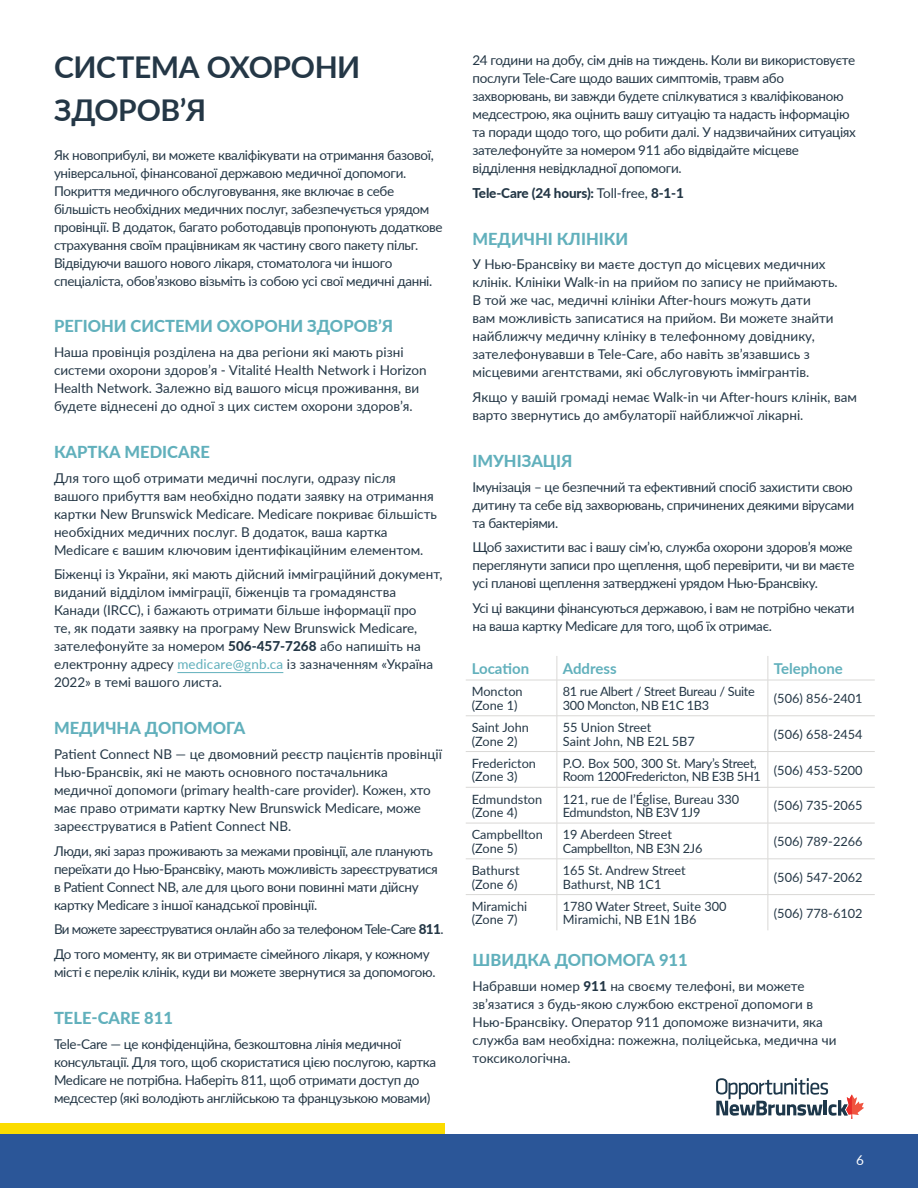
<style>
.page{position:relative;width:918px;height:1188px;background:#fff}
.page>*{position:absolute;margin:0;border:0;box-sizing:border-box;transform-origin:0 0}
.t1{font:700 30px/43.2px "Lato";letter-spacing:-.02em;color:#243746}
.t2{font:800 16.5px "Lato";color:#61b0bc}
.t3{font:700 15px "Lato";color:#61b0bc}
.Body_Copy{font:13.5px/18px "Lato";letter-spacing:-.025em;color:#243746}
.Body_Copy-2{font:13.5px/18px "Lato";color:#243746}
.Body_Copy-3{font:13.5px "Lato";letter-spacing:-.045em;color:#243746}
.Body_Copy-4{font:800 13.5px "Lato";letter-spacing:-.01em;color:#243746}
.t4{font:13.5px "Lato";color:#fff}
.Body_Copy-5{font:12.75px/13.5px "Lato";color:#243746}
.Body_Copy-6{font:12.75px/13.5px "Lato";letter-spacing:-.025em;color:#243746}
.s1{font-weight:800}
.s2{color:#61b0bc}
.s3{font-weight:400}
</style>
<div class="page">
<div style="left:0;top:1134px;width:918px;height:54px;background:#2b5698"></div>
<div style="left:0;top:1123px;width:446px;height:11px;background:#fbdc00"></div>
<hr style="left:177px;top:672px;width:106px;height:1px;background:#61b0bc">
<svg style="left:716px;top:1078px;width:148px;height:41px"></svg>
<svg style="left:557px;top:656px;width:1px;height:24px"></svg>
<svg style="left:768px;top:656px;width:1px;height:24px"></svg>
<hr style="left:466px;top:680px;width:91px;height:1px;background:#d9d8d6">
<hr style="left:557px;top:680px;width:211px;height:1px;background:#d9d8d6">
<hr style="left:557px;top:680px;width:1px;height:36px;background:#d9d8d6">
<hr style="left:768px;top:680px;width:107px;height:1px;background:#d9d8d6">
<hr style="left:768px;top:680px;width:1px;height:36px;background:#d9d8d6">
<hr style="left:466px;top:716px;width:91px;height:1px;background:#d9d8d6">
<hr style="left:557px;top:716px;width:211px;height:1px;background:#d9d8d6">
<hr style="left:557px;top:716px;width:1px;height:35px;background:#d9d8d6">
<hr style="left:768px;top:716px;width:107px;height:1px;background:#d9d8d6">
<hr style="left:768px;top:716px;width:1px;height:35px;background:#d9d8d6">
<hr style="left:466px;top:751px;width:91px;height:1px;background:#d9d8d6">
<hr style="left:557px;top:751px;width:211px;height:1px;background:#d9d8d6">
<hr style="left:557px;top:752px;width:1px;height:35px;background:#d9d8d6">
<hr style="left:768px;top:751px;width:107px;height:1px;background:#d9d8d6">
<hr style="left:768px;top:752px;width:1px;height:35px;background:#d9d8d6">
<hr style="left:466px;top:787px;width:91px;height:1px;background:#d9d8d6">
<hr style="left:557px;top:787px;width:211px;height:1px;background:#d9d8d6">
<hr style="left:557px;top:787px;width:1px;height:36px;background:#d9d8d6">
<hr style="left:768px;top:787px;width:107px;height:1px;background:#d9d8d6">
<hr style="left:768px;top:787px;width:1px;height:36px;background:#d9d8d6">
<hr style="left:466px;top:823px;width:91px;height:1px;background:#d9d8d6">
<hr style="left:557px;top:823px;width:211px;height:1px;background:#d9d8d6">
<hr style="left:557px;top:823px;width:1px;height:36px;background:#d9d8d6">
<hr style="left:768px;top:823px;width:107px;height:1px;background:#d9d8d6">
<hr style="left:768px;top:823px;width:1px;height:36px;background:#d9d8d6">
<hr style="left:466px;top:859px;width:91px;height:1px;background:#d9d8d6">
<hr style="left:557px;top:859px;width:211px;height:1px;background:#d9d8d6">
<hr style="left:557px;top:859px;width:1px;height:35px;background:#d9d8d6">
<hr style="left:768px;top:859px;width:107px;height:1px;background:#d9d8d6">
<hr style="left:768px;top:859px;width:1px;height:35px;background:#d9d8d6">
<hr style="left:466px;top:894px;width:91px;height:1px;background:#d9d8d6">
<hr style="left:557px;top:894px;width:211px;height:1px;background:#d9d8d6">
<hr style="left:557px;top:895px;width:1px;height:35px;background:#d9d8d6">
<hr style="left:768px;top:894px;width:107px;height:1px;background:#d9d8d6">
<hr style="left:768px;top:895px;width:1px;height:35px;background:#d9d8d6">
<p class="t1" style="left:54px;top:44px;width:308px">СИСТЕМА ОХОРОНИ<br>ЗДОРОВ’Я</p>
<p class="Body_Copy" style="left:54px;top:145px;width:390px">Як новоприбулі, ви можете кваліфікувати на отримання базової, універсальної, фінансованої державою медичної допомоги.<br>Покриття медичного обслуговування, яке включає в себе більшість необхідних медичних послуг, забезпечується урядом провінції. В додаток, багато роботодавців пропонують додаткове страхування своїм працівникам як частину свого пакету пільг.<br>Відвідуючи вашого нового лікаря, стоматолога чи іншого спеціаліста, обов’язково візьміть із собою усі свої медичні данні.</p>
<h2 class="t2" style="left:54px;top:314px;width:340px">РЕГІОНИ СИСТЕМИ ОХОРОНИ ЗДОРОВ’Я</h2>
<p class="Body_Copy-2" style="left:54px;top:343px;width:374px">Наша провінція розділена на два регіони які мають різні системи охорони здоров’я - Vitalité Health Network і Horizon Health Network. Залежно від вашого місця проживання, ви будете віднесені до одної з цих систем охорони здоров’я.</p>
<h2 class="t2" style="left:54px;top:440px;width:157px">КАРТКА MEDICARE</h2>
<p class="Body_Copy-2" style="left:54px;top:468px;width:384px">Для того щоб отримати медичні послуги, одразу після вашого прибуття вам необхідно подати заявку на отримання картки New Brunswick Medicare. Medicare покриває більшість необхідних медичних послуг. В додаток, ваша картка Medicare є вашим ключовим ідентифікаційним елементом.</p>
<p class="Body_Copy-2" style="left:54px;top:565px;width:390px">Біженці із України, які мають дійсний імміграційний документ, виданий відділом імміграції, біженців та громадянства Канади (IRCC), і бажають отримати більше інформації про<br>те, як подати заявку на програму New Brunswick Medicare, зателефонуйте за номером <span class="s1">506-457-7268</span> або напишіть на електронну адресу <span class="s2">medicare@gnb.ca</span> із зазначенням «Україна 2022» в темі вашого листа.</p>
<h2 class="t2" style="left:54px;top:716px;width:193px">МЕДИЧНА ДОПОМОГА</h2>
<p class="Body_Copy-2" style="left:54px;top:745px;width:390px">Patient Connect NB — це двомовний реєстр пацієнтів провінції Нью-Брансвік, які не мають основного постачальника медичної допомоги (primary health-care provider). Кожен, хто має право отримати картку New Brunswick Medicare, може зареєструватися в Patient Connect NB.</p>
<p class="Body_Copy" style="left:54px;top:841px;width:385px">Люди, які зараз проживають за межами провінції, але планують переїхати до Нью-Брансвіку, мають можливість зареєструватися в Patient Connect NB, але для цього вони повинні мати дійсну картку Medicare з іншої канадської провінції.</p>
<p class="Body_Copy-3" style="left:54px;top:920px;width:391px">Ви можете зареєструватися онлайн або за телефоном Tele-Care <span class="s1">811</span>.</p>
<p class="Body_Copy" style="left:54px;top:945px;width:383px">До того моменту, як ви отримаєте сімейного лікаря, у кожному місті є перелік клінік, куди ви можете звернутися за допомогою.</p>
<h2 class="t2" style="left:54px;top:1006px;width:121px">TELE-CARE 811</h2>
<p class="Body_Copy" style="left:54px;top:1034px;width:384px">Tele-Care — це конфіденційна, безкоштовна лінія медичної консультації. Для того, щоб скористатися цією послугою, картка Medicare не потрібна. Наберіть 811, щоб отримати доступ до медсестер (які володіють англійською та французькою мовами)</p>
<p class="Body_Copy" style="left:472px;top:51px;width:385px">24 години на добу, сім днів на тиждень. Коли ви використовуєте послуги Tele-Care щодо ваших симптомів, травм або захворювань, ви завжди будете спілкуватися з кваліфікованою медсестрою, яка оцінить вашу ситуацію та надасть інформацію та поради щодо того, що робити далі. У надзвичайних ситуаціях зателефонуйте за номером 911 або відвідайте місцеве відділення невідкладної допомоги.</p>
<p class="Body_Copy-4" style="left:472px;top:183px;width:213px">Tele-Care (24 hours): <span class="s3">Toll-free,</span> 8-1-1</p>
<h2 class="t2" style="left:472px;top:226px;width:157px">МЕДИЧНІ КЛІНІКИ</h2>
<p class="Body_Copy-2" style="left:472px;top:255px;width:367px">У Нью-Брансвіку ви маєте доступ до місцевих медичних клінік. Клініки Walk-in на прийом по запису не приймають.<br>В той же час, медичні клініки After-hours можуть дати<br>вам можливість записатися на прийом. Ви можете знайти найближчу медичну клініку в телефонному довіднику, зателефонувавши в Tele-Care, або навіть зв’язавшись з місцевими агентствами, які обслуговують іммігрантів.</p>
<p class="Body_Copy-2" style="left:472px;top:388px;width:386px">Якщо у вашій громаді немає Walk-in чи After-hours клінік, вам варто звернутись до амбулаторії найближчої лікарні.</p>
<h2 class="t2" style="left:472px;top:449px;width:101px">ІМУНІЗАЦІЯ</h2>
<p class="Body_Copy" style="left:472px;top:477px;width:383px;text-align:justify">Імунізація – це безпечний та ефективний спосіб захистити свою дитину та себе від захворювань, спричинених деякими вірусами та бактеріями.</p>
<p class="Body_Copy" style="left:472px;top:538px;width:383px">Щоб захистити вас і вашу сім’ю, служба охорони здоров’я може переглянути записи про щеплення, щоб перевірити, чи ви маєте усі планові щеплення затверджені урядом Нью-Брансвіку.</p>
<p class="Body_Copy" style="left:472px;top:599px;width:384px">Усі ці вакцини фінансуються державою, і вам не потрібно чекати на ваша картку Medicare для того, щоб їх отримає.</p>
<h3 class="t3" style="left:472px;top:658px;width:59px">Location</h3>
<h3 class="t3" style="left:563px;top:658px;width:55px">Address</h3>
<h3 class="t3" style="left:774px;top:658px;width:70px">Telephone</h3>
<p class="Body_Copy-5" style="left:472px;top:684px;width:52px">Moncton (Zone 1)</p>
<p class="Body_Copy-6" style="left:563px;top:684px;width:193px">81 rue Albert / Street Bureau / Suite<br>300 Moncton, NB E1C 1B3</p>
<p class="Body_Copy-5" style="left:774px;top:691px;width:90px">(506) 856-2401</p>
<p class="Body_Copy-5" style="left:472px;top:720px;width:59px">Saint John (Zone 2)</p>
<p class="Body_Copy-5" style="left:563px;top:720px;width:133px">55 Union Street<br>Saint John, NB E2L 5B7</p>
<p class="Body_Copy-5" style="left:774px;top:727px;width:90px">(506) 658-2454</p>
<p class="Body_Copy-5" style="left:472px;top:756px;width:66px">Fredericton (Zone 3)</p>
<p class="Body_Copy-6" style="left:563px;top:756px;width:199px">P.O. Box 500, 300 St. Mary’s Street,<br>Room 1200Fredericton, NB E3B 5H1</p>
<p class="Body_Copy-5" style="left:774px;top:763px;width:90px">(506) 453-5200</p>
<p class="Body_Copy-5" style="left:472px;top:792px;width:72px">Edmundston (Zone 4)</p>
<p class="Body_Copy-5" style="left:563px;top:792px;width:178px">121, rue de l’Église, Bureau 330<br>Edmundston, NB E3V 1J9</p>
<p class="Body_Copy-5" style="left:774px;top:798px;width:90px">(506) 735-2065</p>
<p class="Body_Copy-5" style="left:472px;top:827px;width:73px">Campbellton (Zone 5)</p>
<p class="Body_Copy-6" style="left:563px;top:827px;width:141px">19 Aberdeen Street<br>Campbellton, NB E3N 2J6</p>
<p class="Body_Copy-5" style="left:774px;top:834px;width:90px">(506) 789-2266</p>
<p class="Body_Copy-5" style="left:472px;top:863px;width:49px">Bathurst (Zone 6)</p>
<p class="Body_Copy-5" style="left:563px;top:863px;width:124px">165 St. Andrew Street<br>Bathurst, NB 1C1</p>
<p class="Body_Copy-5" style="left:774px;top:870px;width:90px">(506) 547-2062</p>
<p class="Body_Copy-5" style="left:472px;top:899px;width:57px">Miramichi (Zone 7)</p>
<p class="Body_Copy-5" style="left:563px;top:899px;width:165px">1780 Water Street, Suite 300<br>Miramichi, NB E1N 1B6</p>
<p class="Body_Copy-5" style="left:774px;top:906px;width:90px">(506) 778-6102</p>
<h2 class="t2" style="left:472px;top:948px;width:217px">ШВИДКА ДОПОМОГА 911</h2>
<p class="Body_Copy-2" style="left:472px;top:977px;width:365px">Набравши номер <span class="s1">911</span> на своєму телефоні, ви можете зв’язатися з будь-якою службою екстреної допомоги в Нью-Брансвіку. Оператор 911 допоможе визначити, яка служба вам необхідна: пожежна, поліцейська, медична чи токсикологічна.</p>
<p class="t4" style="left:856px;top:1151px;width:9px">6</p>
</div>
